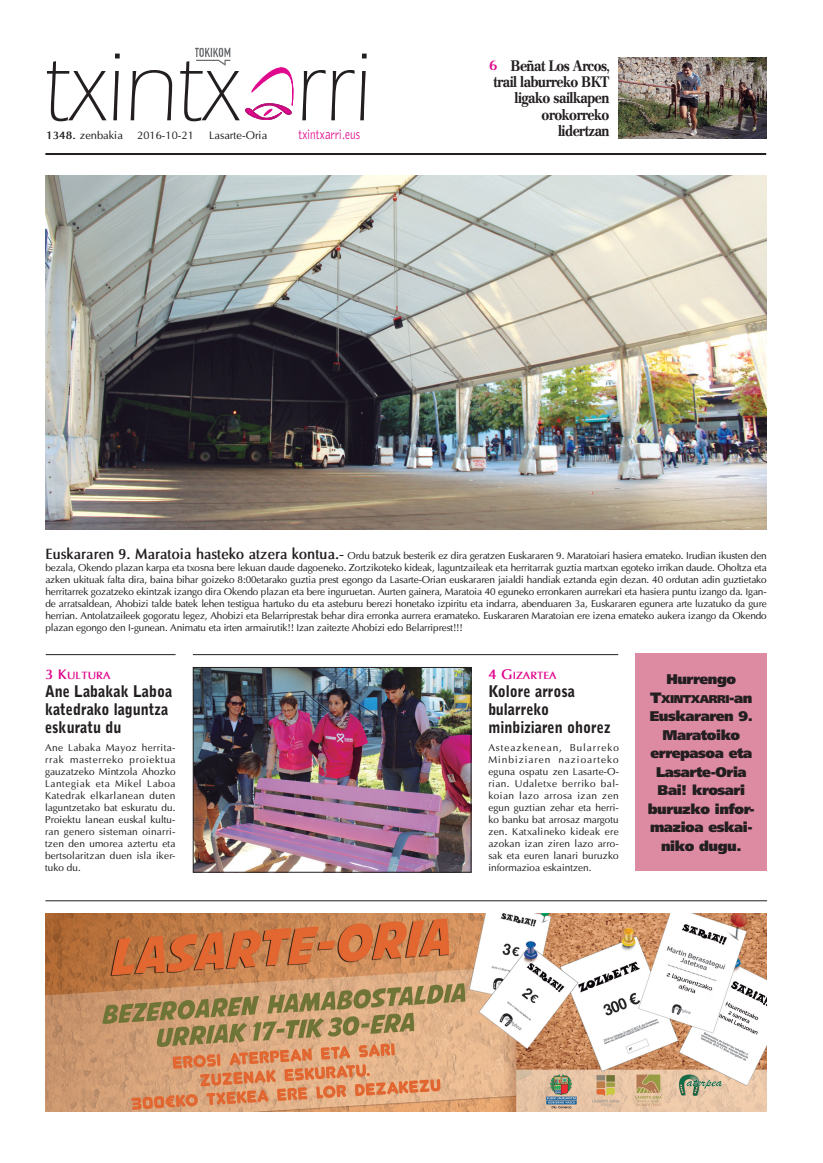
<style>
.page{position:relative;width:823px;height:1163px;background:#fff}
.page>*{position:absolute;margin:0;border:0;box-sizing:border-box;transform-origin:0 0}
.t1{font:300 100px "Itc Eras";color:#231f20;scale:.93 1}
.t2{font:900 16px/18px "Bell Gothic";color:#231f20;scale:.9 1}
.t3{font:700 15px/16px "Cremona";letter-spacing:-.03em;color:#231f20;text-align:right;scale:.9 1}
.t4{font:900 14px/18.5px "Frutiger";letter-spacing:-.03em;color:#231f20;text-align:center}
.t5{font:300 14px "Bell Gothic";color:#e0088c;scale:.8 1}
.t6{font:700 14px "Optima";color:#e0088c}
.t7{font:900 11.2px "Frutiger";letter-spacing:-.04em;color:#231f20}
.t8{font:11px "Optima";color:#231f20}
.t9{font:700 10.5px "Optima";color:#e0088c}
.t10{font:10px/12px "Optima";color:#231f20;text-align:justify}
.s1{font-weight:700}
.s2{font-weight:700;font-size:15px}
.s3{font-size:14px}
.s4{font-size:15px}
</style>
<div class="page">
<svg style="left:245px;top:67px;width:49px;height:53px"></svg>
<hr style="left:45px;top:153px;width:720px;height:2px;background:#231f20">
<hr style="left:45px;top:900px;width:721px;height:1px;background:#231f20">
<img style="left:195px;top:47px;width:36px;height:19px">
<img style="left:45px;top:175px;width:720px;height:354px">
<img style="left:46px;top:913px;width:720px;height:198px">
<img style="left:618px;top:57px;width:147px;height:82px">
<img style="left:195px;top:669px;width:274px;height:201px">
<div style="left:193px;top:667px;width:278px;height:205px;border:1px solid #231f20"></div>
<hr style="left:46px;top:654px;width:129px;height:1px;background:#231f20">
<hr style="left:193px;top:654px;width:424px;height:1px;background:#231f20">
<div style="left:635px;top:653px;width:131px;height:217px;background:#dd8ba3"></div>
<h1 class="t1" style="left:43px;top:33px;width:353px">txintx rri</h1>
<h3 class="t3" style="left:493px;top:59px;width:130px">Beñat Los Arcos, trail laburreko BKT ligako sailkapen orokorreko lidertzan</h3>
<h3 class="t6" style="left:489px;top:57px;width:10px">6</h3>
<p class="t8" style="left:46px;top:128px;width:78px"><span class="s1">1348.</span> zenbakia</p>
<p class="t8" style="left:137px;top:128px;width:58px">2016-10-21</p>
<p class="t8" style="left:209px;top:128px;width:60px">Lasarte-Oria</p>
<h3 class="t5" style="left:298px;top:127px;width:79px">txintxarri.eus</h3>
<p class="t10" style="left:45px;top:549px;width:722px"><span class="s2">Euskararen 9. Maratoia hasteko atzera kontua.-</span> Ordu batzuk besterik ez dira geratzen Euskararen 9. Maratoiari hasiera emateko. Irudian ikusten den bezala, Okendo plazan karpa eta txosna bere lekuan daude dagoeneko. Zortzikoteko kideak, laguntzaileak eta herritarrak guztia martxan egoteko irrikan daude. Oholtza eta azken ukituak falta dira, baina bihar goizeko 8:00etarako guztia prest egongo da Lasarte-Orian euskararen jaialdi handiak eztanda egin dezan. 40 ordutan adin guztietako herritarrek gozatzeko ekintzak izango dira Okendo plazan eta bere inguruetan. Aurten gainera, Maratoia 40 eguneko erronkaren aurrekari eta hasiera puntu izango da. Igan&shy;de arratsaldean, Ahobizi talde batek lehen testigua hartuko du eta asteburu berezi honetako izpiritu eta indarra, abenduaren 3a, Euskararen egunera arte luzatuko da gure herrian. Antolatzaileek gogoratu legez, Ahobizi eta Belarriprestak behar dira erronka aurrera eramateko. Euskararen Maratoian ere izena emateko aukera izango da Okendo plazan egongo den I-gunean. Animatu eta irten armairutik!! Izan zaitezte Ahobizi edo Belarriprest!!!</p>
<p class="t9" style="left:488px;top:669px;width:70px"><span class="s3">4 G</span>IZARTEA</p>
<h2 class="t2" style="left:488px;top:682px;width:137px">Kolore arrosa bularreko minbiziaren ohorez</h2>
<p class="t10" style="left:488px;top:741px;width:132px">Asteazkenean, Bularreko Minbiziaren nazioarteko eguna ospatu zen Lasarte-O&shy;rian. Udaletxe berriko bal&shy;koian lazo arrosa izan zen egun guztian zehar eta herri&shy;ko banku bat arrosaz margotu zen. Katxalineko kideak ere azokan izan ziren lazo arro&shy;sak eta euren lanari buruzko informazioa eskaintzen.</p>
<p class="t9" style="left:45px;top:669px;width:67px"><span class="s3">3 K</span>ULTURA</p>
<h2 class="t2" style="left:45px;top:682px;width:143px">Ane Labakak Laboa katedrako laguntza eskuratu du</h2>
<p class="t10" style="left:45px;top:741px;width:132px">Ane Labaka Mayoz herrita&shy;rrak masterreko proiektua gauzatzeko Mintzola Ahozko Lantegiak eta Mikel Laboa Katedrak elkarlanean duten laguntzetako bat eskuratu du.<br>Proiektu lanean euskal kultu&shy;ran genero sisteman oinarri&shy;tzen den umorea aztertu eta bertsolaritzan duen isla iker&shy;tuko du.</p>
<h3 class="t4" style="left:666px;top:669px;width:71px">Hurrengo</h3>
<p class="t7" style="left:649px;top:692px;width:104px"><span class="s4">T</span>XINTXARRI<span class="s4">-</span><span class="s3">an</span></p>
<h3 class="t4" style="left:647px;top:706px;width:108px">Euskararen 9.<br>Maratoiko errepasoa eta<br>Lasarte-Oria<br>Bai! krosari buruzko infor&shy;mazioa eskai&shy;niko dugu.</h3>
</div>
